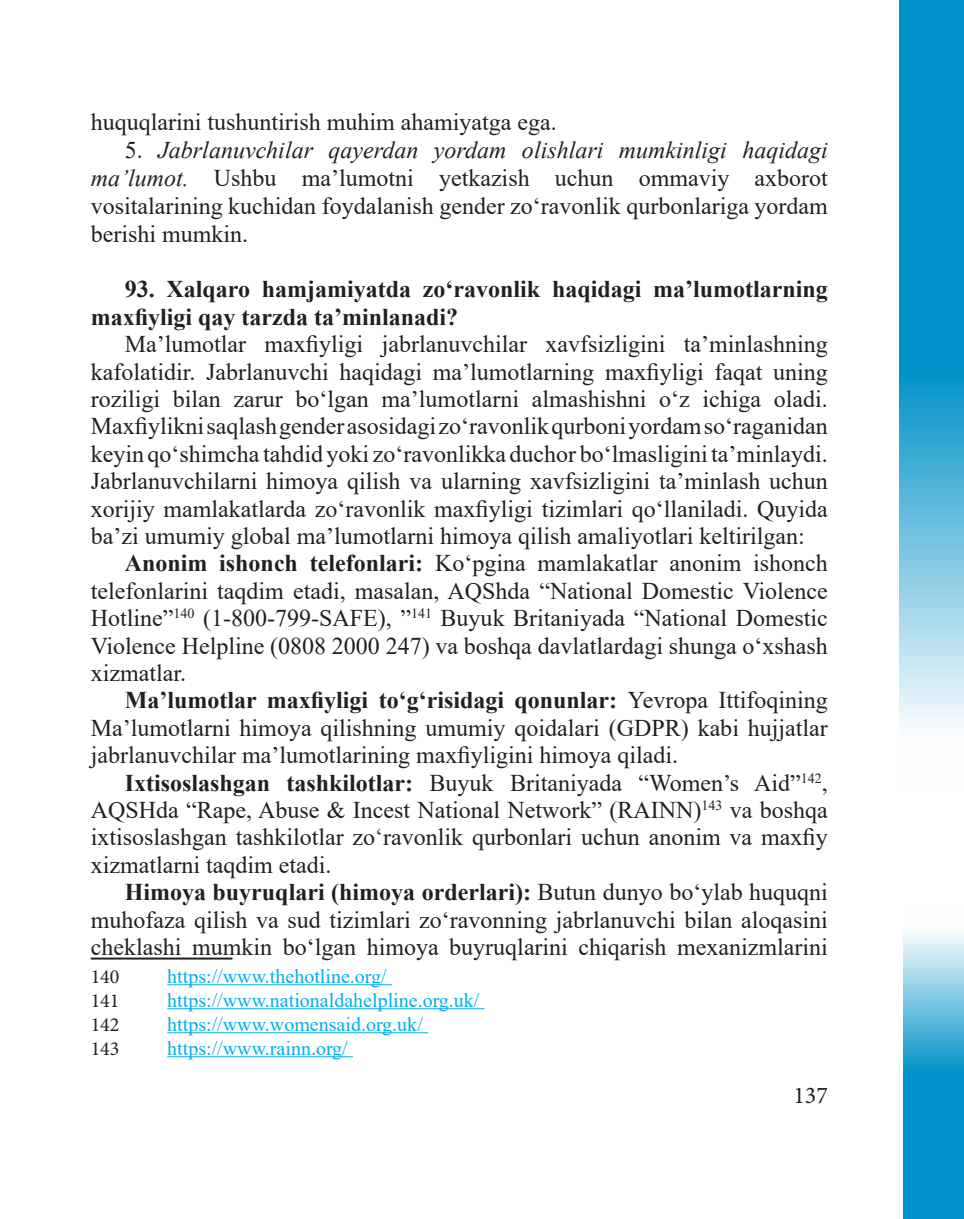
<style>
.page{position:relative;width:964px;height:1219px;background:#fff}
.page>*{position:absolute;margin:0;border:0;box-sizing:border-box;transform-origin:0 0}
.t1{font:24px/27.4px "Times New Roman";color:#231f20;text-align:justify}
.t2{font:700 24px/27.4px "Times New Roman";color:#231f20}
.t3{font:24px "Minion Pro";color:#231f20}
.сноска{font:20px "Times New Roman";color:#00aeef}
.сноска-2{font:20px "Minion Pro";color:#231f20}
.s1{font-style:italic}
.s2{font-weight:700}
</style>
<div class="page">
<svg style="left:903px;top:932px;width:61px;height:287px;background:#3cabd4"></svg>
<svg style="left:899px;top:0;width:65px;height:727px;background:#3cabd4"></svg>
<hr style="left:91px;top:957px;width:141px;height:2px;background:#231f20">
<hr style="left:167px;top:984px;width:225px;height:1px;background:#00aeef">
<hr style="left:167px;top:1008px;width:317px;height:1px;background:#00aeef">
<hr style="left:167px;top:1032px;width:261px;height:1px;background:#00aeef">
<hr style="left:167px;top:1056px;width:186px;height:1px;background:#00aeef">
<p class="t1" style="left:91px;top:108px;width:467px">huquqlarini tushuntirish muhim ahamiyatga ega.</p>
<p class="t1" style="left:91px;top:135px;width:739px;line-height:28px;text-indent:34px">5. <span class="s1">Jabrlanuvchilar qayerdan yordam olishlari mumkinligi haqidagi ma’lumot.</span> Ushbu ma’lumotni yetkazish uchun ommaviy axborot vositalarining kuchidan foydalanish gender zo‘ravonlik qurbonlariga yordam berishi mumkin.</p>
<p class="t2" style="left:91px;top:275px;width:739px;text-indent:34px">93. Xalqaro hamjamiyatda zo‘ravonlik haqidagi ma’lumotlarning maxfiyligi qay tarzda ta’minlanadi?</p>
<p class="t1" style="left:91px;top:330px;width:739px;text-indent:34px">Ma’lumotlar maxfiyligi jabrlanuvchilar xavfsizligini ta’minlashning kafolatidir. Jabrlanuvchi haqidagi ma’lumotlarning maxfiyligi faqat uning roziligi bilan zarur bo‘lgan ma’lumotlarni almashishni o‘z ichiga oladi.<br>Maxfiylikni saqlash gender asosidagi zo‘ravonlik qurboni yordam so‘raganidan keyin qo‘shimcha tahdid yoki zo‘ravonlikka duchor bo‘lmasligini ta’minlaydi.<br>Jabrlanuvchilarni himoya qilish va ularning xavfsizligini ta’minlash uchun xorijiy mamlakatlarda zo‘ravonlik maxfiyligi tizimlari qo‘llaniladi. Quyida ba’zi umumiy global ma’lumotlarni himoya qilish amaliyotlari keltirilgan:</p>
<p class="t1" style="left:91px;top:549px;width:739px;text-indent:34px"><span class="s2">Anonim ishonch telefonlari:</span> Ko‘pgina mamlakatlar anonim ishonch telefonlarini taqdim etadi, masalan, AQShda “National Domestic Violence Hotline”<sup>140</sup> (1-800-799-SAFE), ”<sup>141</sup> Buyuk Britaniyada “National Domestic Violence Helpline (0808 2000 247) va boshqa davlatlardagi shunga o‘xshash xizmatlar.</p>
<p class="t1" style="left:91px;top:686px;width:739px;text-indent:34px"><span class="s2">Ma’lumotlar maxfiyligi to‘g‘risidagi qonunlar:</span> Yevropa Ittifoqining Ma’lumotlarni himoya qilishning umumiy qoidalari (GDPR) kabi hujjatlar jabrlanuvchilar ma’lumotlarining maxfiyligini himoya qiladi.</p>
<p class="t1" style="left:91px;top:768px;width:739px;text-indent:34px"><span class="s2">Ixtisoslashgan tashkilotlar:</span> Buyuk Britaniyada “Women’s Aid”<sup>142</sup>, AQSHda “Rape, Abuse &amp; Incest National Network” (RAINN)<sup>143</sup> va boshqa ixtisoslashgan tashkilotlar zoʻravonlik qurbonlari uchun anonim va maxfiy xizmatlarni taqdim etadi.</p>
<p class="t1" style="left:91px;top:878px;width:739px;text-indent:34px"><span class="s2">Himoya buyruqlari (himoya orderlari):</span> Butun dunyo bo‘ylab huquqni muhofaza qilish va sud tizimlari zo‘ravonning jabrlanuvchi bilan aloqasini cheklashi mumkin bo‘lgan himoya buyruqlarini chiqarish mexanizmlarini</p>
<p class="сноска-2" style="left:91px;top:963px;width:30px">140</p>
<p class="сноска" style="left:167px;top:962px;width:221px">https://www.thehotline.org/</p>
<p class="сноска-2" style="left:91px;top:987px;width:30px">141</p>
<p class="сноска" style="left:167px;top:986px;width:314px">https://www.nationaldahelpline.org.uk/</p>
<p class="сноска-2" style="left:91px;top:1011px;width:30px">142</p>
<p class="сноска" style="left:167px;top:1010px;width:257px">https://www.womensaid.org.uk/</p>
<p class="сноска-2" style="left:91px;top:1035px;width:30px">143</p>
<p class="сноска" style="left:167px;top:1034px;width:182px">https://www.rainn.org/</p>
<p class="t3" style="left:793px;top:1079px;width:36px">137</p>
</div>
